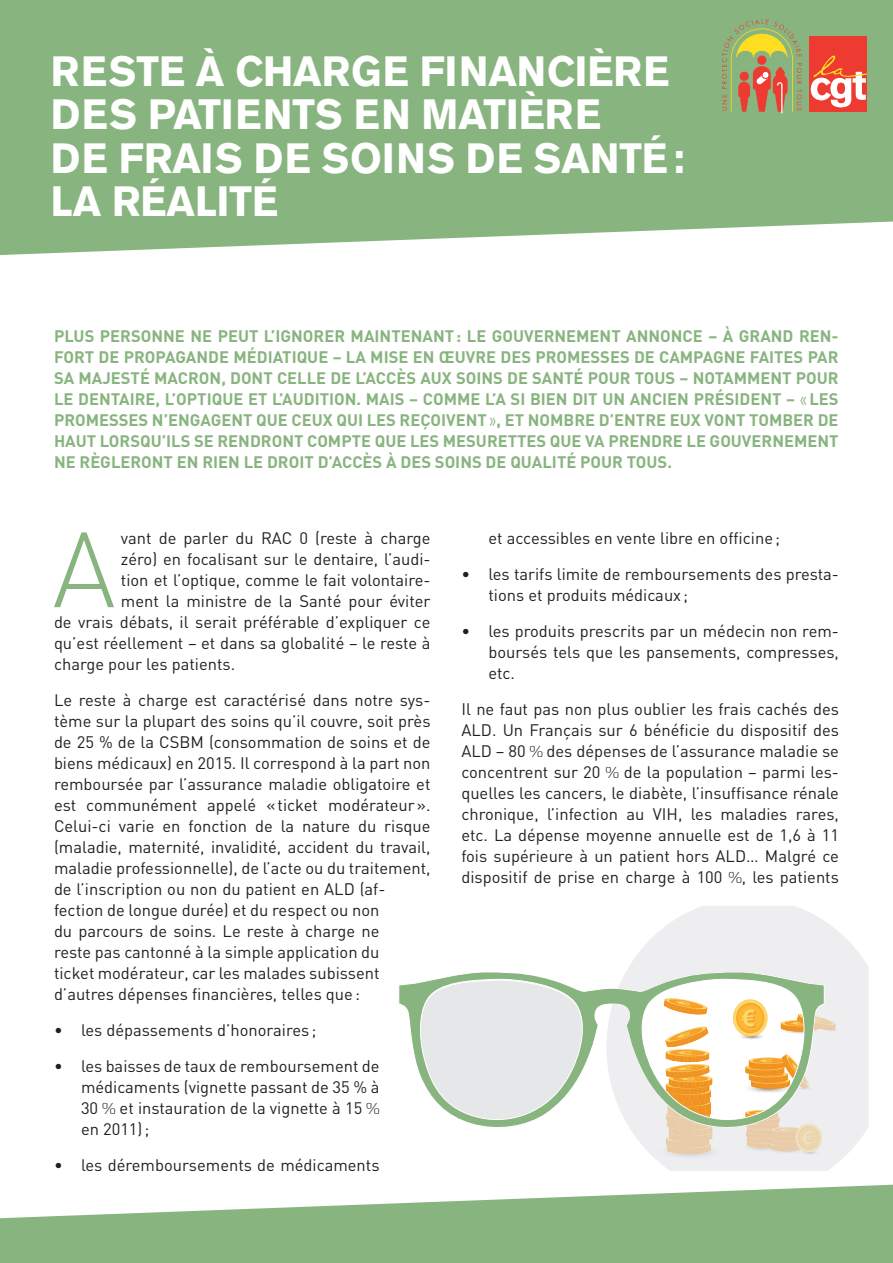
<style>
.page{position:relative;width:893px;height:1263px;background:#fff}
.page>*{position:absolute;margin:0;border:0;box-sizing:border-box;transform-origin:0 0}
.t1{font:300 105px "DIN";color:#88b47f}
.Titre_général{font:700 42px "Akzidenz Grotesk BE";color:#fff;scale:.96 1}
.t2{font:16.5px/21px "DIN";color:#231f20;text-align:justify}
.Texte{font:700 16.5px/21px "DIN";color:#88b47f;text-align:justify}
.s1{font-family:"Eurostile";font-weight:400}
.s2{font-family:"Eurostile"}
</style>
<div class="page">
<svg style="left:0;top:0;width:893px;height:255px;background:#90b987"></svg>
<svg style="left:0;top:1185px;width:893px;height:78px;fill:#88b47f"></svg>
<svg style="left:399px;top:972px;width:207px;height:155px"></svg>
<svg style="left:606px;top:906px;width:263px;height:265px;fill:#eeeef0"></svg>
<svg style="left:722px;top:19px;width:80px;height:94px;background:#aba166"></svg>
<div style="left:809px;top:36px;width:58px;height:76px;background:#ee3b32"></div>
<svg style="left:811px;top:56px;width:56px;height:51px"></svg>
<p class="Titre_général" style="left:51px;top:47px;width:646px">RESTE À CHARGE FINANCIÈRE</p>
<p class="Titre_général" style="left:51px;top:90px;width:574px">DES PATIENTS EN MATIÈRE</p>
<p class="Titre_général" style="left:51px;top:134px;width:662px">DE FRAIS DE SOINS DE SANTÉ:</p>
<p class="Titre_général" style="left:51px;top:177px;width:238px">LA RÉALITÉ</p>
<p class="Texte" style="left:54px;top:325px;width:786px">PLUS PERSONNE NE PEUT L’IGNORER MAINTENANT: LE GOUVERNEMENT ANNONCE – À GRAND REN-FORT DE PROPAGANDE MÉDIATIQUE – LA MISE EN ŒUVRE DES PROMESSES DE CAMPAGNE FAITES PAR SA MAJESTÉ MACRON, DONT CELLE DE L’ACCÈS AUX SOINS DE SANTÉ POUR TOUS – NOTAMMENT POUR LE DENTAIRE, L’OPTIQUE ET L’AUDITION. MAIS – COMME L’A SI BIEN DIT UN ANCIEN PRÉSIDENT – <span class="s1">«</span>LES PROMESSES N’ENGAGENT QUE CEUX QUI LES REÇOIVENT<span class="s1">»</span>, ET NOMBRE D’ENTRE EUX VONT TOMBER DE HAUT LORSQU’ILS SE RENDRONT COMPTE QUE LES MESURETTES QUE VA PRENDRE LE GOUVERNEMENT NE RÈGLERONT EN RIEN LE DROIT D’ACCÈS À DES SOINS DE QUALITÉ POUR TOUS.</p>
<p class="t1" style="left:52px;top:505px;width:65px">A</p>
<p class="t2" style="left:121px;top:527px;width:311px">vant de parler du RAC 0 (reste à charge</p>
<p class="t2" style="left:121px;top:548px;width:311px">zéro) en focalisant sur le dentaire, l’audi-</p>
<p class="t2" style="left:121px;top:569px;width:311px">tion et l’optique, comme le fait volontaire-</p>
<p class="t2" style="left:121px;top:590px;width:311px">ment la ministre de la Santé pour éviter</p>
<p class="t2" style="left:54px;top:611px;width:378px">de vrais débats, il serait préférable d’expliquer ce</p>
<p class="t2" style="left:54px;top:632px;width:378px">qu’est réellement – et dans sa globalité – le reste à</p>
<p class="t2" style="left:54px;top:653px;width:183px">charge pour les patients.</p>
<p class="t2" style="left:54px;top:689px;width:378px;text-align:left">Le reste à charge est caractérisé dans notre sys&shy;tème sur la plupart des soins qu’il couvre, soit près de 25 % de la CSBM (consommation de soins et de biens médicaux) en 2015. Il correspond à la part non remboursée par l’assurance maladie obligatoire et est communément appelé «ticket modérateur».<br>Celui-ci varie en fonction de la nature du risque (maladie, maternité, invalidité, accident du travail, maladie professionnelle), de l’acte ou du traitement, de l’inscription ou non du patient en ALD (af&shy;fection de longue durée) et du respect ou non<br>du parcours de soins. Le reste à charge ne<br>reste pas cantonné à la simple application du<br>ticket modérateur, car les malades subissent d’autres dépenses financières, telles que:</p>
<p class="t2" style="left:54px;top:1019px;width:264px">• les dépassements d’honoraires ;</p>
<p class="t2" style="left:81px;top:1055px;width:300px;text-indent:-27px">• les baisses de taux de remboursement de médicaments (vignette passant de 35 % à 30 <span class="s2">%</span> et instauration de la vignette à 15 <span class="s2">% </span>en 2011);</p>
<p class="t2" style="left:54px;top:1154px;width:327px">• les déremboursements de médicaments</p>
<p class="t2" style="left:488px;top:527px;width:293px">et accessibles en vente libre en officine;</p>
<p class="t2" style="left:488px;top:563px;width:352px;text-indent:-27px">• les tarifs limite de remboursements des presta&shy;tions et produits médicaux ;</p>
<p class="t2" style="left:488px;top:620px;width:352px;text-indent:-27px">• les produits prescrits par un médecin non rem&shy;boursés tels que les pansements, compresses, etc.</p>
<p class="t2" style="left:461px;top:698px;width:379px">Il ne faut pas non plus oublier les frais cachés des ALD. Un Français sur 6 bénéficie du dispositif des ALD – 80 <span class="s2">%</span> des dépenses de l’assurance maladie se concentrent sur 20 <span class="s2">%</span> de la population – parmi les&shy;quelles les cancers, le diabète, l’insuffisance rénale chronique, l’infection au VIH, les maladies rares, etc. La dépense moyenne annuelle est de 1,6 à 11 fois supérieure à un patient hors ALD… Malgré ce dispositif de prise en charge à 100 <span class="s2">%</span>, les patients</p>
</div>
